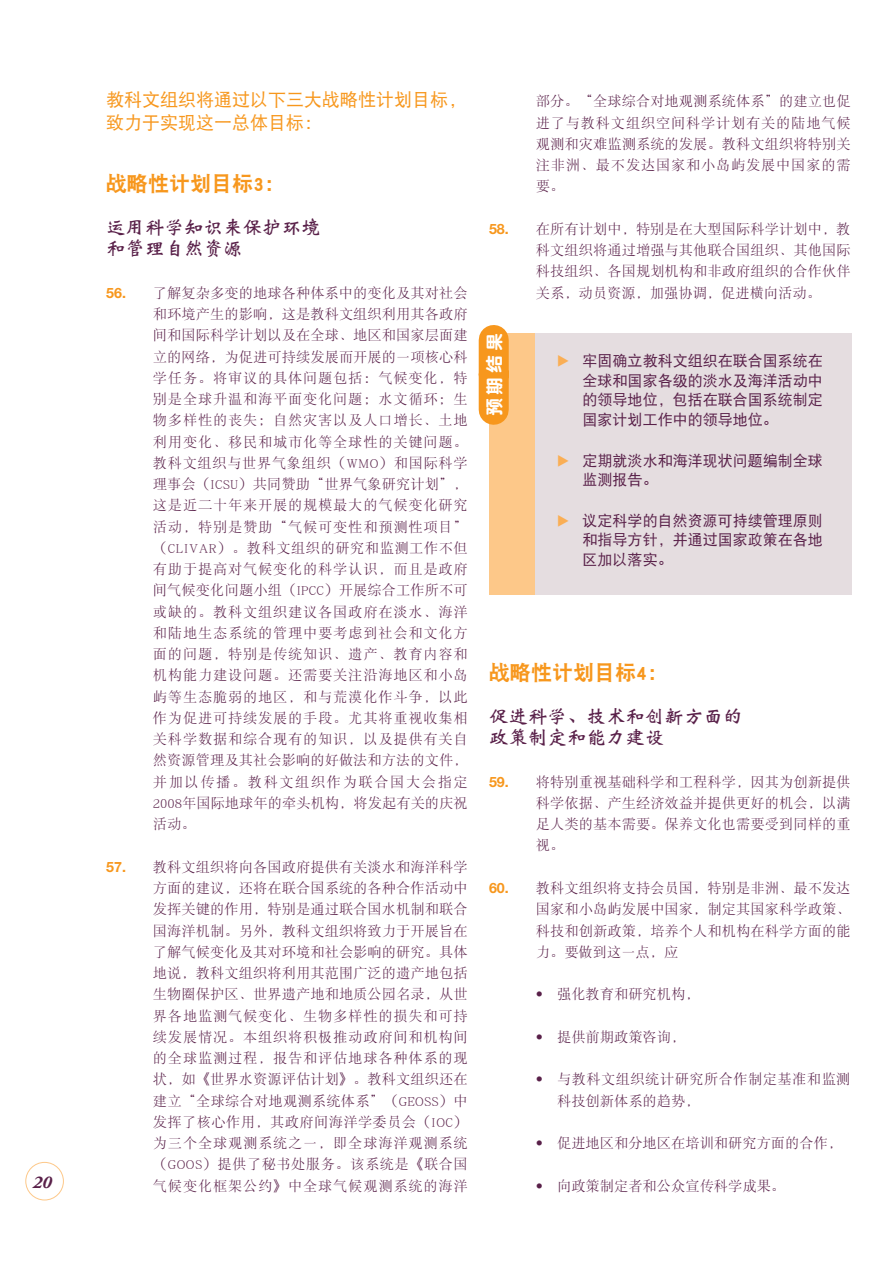
<style>
.page{position:relative;width:893px;height:1263px;background:#fff}
.page>*{position:absolute;margin:0;border:0;box-sizing:border-box;transform-origin:0 0}
.t1{font:21px "DFP Hei W9 G Bpc EUC H";color:#f7971d}
.t2{font:19.5px/21px "DFP Wei Bei W7 G Bpc EUC H";color:#592049}
.t3{font:18px/22.5px "DFP Hei W5 G Bpc EUC H";color:#f7971d}
.t4{font:18px "DFP Yuan W9 G Bpc EUC H";color:#fff}
.t5{font:italic 700 18px "Adobe Garamond";color:#592049}
.t6{font:15px/19.5px "DFP Hei W5 G Bpc EUC H";color:#592049;text-align:justify}
.t7{font:14.25px/21.3px "DFP Song W3 G Bpc EUC H";letter-spacing:.005em;color:#592049;text-align:justify}
.t8{font:14.25px/21.3px "DFP Song W3 G Bpc EUC H";letter-spacing:.03em;color:#592049}
.s1{font-family:"Helvetica Neue";font-weight:700;color:#f7971d}
.s2{font-family:"European Pi Three";color:#faae55}
.s3{font-family:"Helvetica Neue";font-weight:700}
</style>
<div class="page">
<div style="left:25px;top:1162px;width:39px;height:38px;border:1px solid #fdc889;border-radius:50%"></div>
<div style="left:489px;top:333px;width:47px;height:262px;background:#fdc889"></div>
<div style="left:536px;top:333px;width:315px;height:262px;background:#e5dde0"></div>
<div style="left:478px;top:340px;width:30px;height:70px;background:#f7971d"></div>
<p class="t5" style="left:33px;top:1175px;width:20px">20</p>
<p class="t3" style="left:106px;top:91px;width:361px">教科文组织将通过以下三大战略性计划目标，致力于实现这一总体目标：</p>
<h1 class="t1" style="left:106px;top:176px;width:180px">战略性计划目标3：</h1>
<h2 class="t2" style="left:106px;top:219px;width:216px">运用科学知识来保护环境和管理自然资源</h2>
<p class="t7" style="left:153px;top:284px;width:316px;text-indent:-47px"><span class="s1">56.</span> 了解复杂多变的地球各种体系中的变化及其对社会和环境产生的影响，这是教科文组织利用其各政府间和国际科学计划以及在全球、地区和国家层面建立的网络，为促进可持续发展而开展的一项核心科学任务。将审议的具体问题包括：气候变化，特别是全球升温和海平面变化问题；水文循环；生物多样性的丧失；自然灾害以及人口增长、土地利用变化、移民和城市化等全球性的关键问题。教科文组织与世界气象组织（WMO）和国际科学理事会（ICSU）共同赞助“世界气象研究计划”，这是近二十年来开展的规模最大的气候变化研究活动，特别是赞助“气候可变性和预测性项目”（CLIVAR）。教科文组织的研究和监测工作不但有助于提高对气候变化的科学认识，而且是政府间气候变化问题小组（IPCC）开展综合工作所不可或缺的。教科文组织建议各国政府在淡水、海洋和陆地生态系统的管理中要考虑到社会和文化方面的问题，特别是传统知识、遗产、教育内容和机构能力建设问题。还需要关注沿海地区和小岛屿等生态脆弱的地区，和与荒漠化作斗争，以此作为促进可持续发展的手段。尤其将重视收集相关科学数据和综合现有的知识，以及提供有关自然资源管理及其社会影响的好做法和方法的文件，并加以传播。教科文组织作为联合国大会指定2008年国际地球年的牵头机构，将发起有关的庆祝活动。</p>
<p class="t7" style="left:153px;top:858px;width:316px;text-indent:-47px"><span class="s1">57.</span> 教科文组织将向各国政府提供有关淡水和海洋科学方面的建议，还将在联合国系统的各种合作活动中发挥关键的作用，特别是通过联合国水机制和联合国海洋机制。另外，教科文组织将致力于开展旨在了解气候变化及其对环境和社会影响的研究。具体地说，教科文组织将利用其范围广泛的遗产地包括生物圈保护区、世界遗产地和地质公园名录，从世界各地监测气候变化、生物多样性的损失和可持续发展情况。本组织将积极推动政府间和机构间的全球监测过程，报告和评估地球各种体系的现状，如《世界水资源评估计划》。教科文组织还在建立“全球综合对地观测系统体系”（GEOSS）中发挥了核心作用，其政府间海洋学委员会（IOC）为三个全球观测系统之一，即全球海洋观测系统（GOOS）提供了秘书处服务。该系统是《联合国气候变化框架公约》中全球气候观测系统的海洋</p>
<p class="t7" style="left:536px;top:92px;width:316px">部分。“全球综合对地观测系统体系”的建立也促进了与教科文组织空间科学计划有关的陆地气候观测和灾难监测系统的发展。教科文组织将特别关注非洲、最不发达国家和小岛屿发展中国家的需要。</p>
<p class="t7" style="left:536px;top:220px;width:316px;text-indent:-47px"><span class="s1">58.</span> 在所有计划中，特别是在大型国际科学计划中，教科文组织将通过增强与其他联合国组织、其他国际科技组织、各国规划机构和非政府组织的合作伙伴关系，动员资源，加强协调，促进横向活动。</p>
<p class="t4" style="left:487px;top:416px;width:84px;rotate:-90deg">预期结果</p>
<p class="t6" style="left:582px;top:353px;width:241px;text-indent:-26px"><span class="s2">-</span> 牢固确立教科文组织在联合国系统在全球和国家各级的淡水及海洋活动中的领导地位，包括在联合国系统制定国家计划工作中的领导地位。</p>
<p class="t6" style="left:582px;top:452px;width:241px;text-indent:-26px"><span class="s2">-</span> 定期就淡水和海洋现状问题编制全球监测报告。</p>
<p class="t6" style="left:582px;top:512px;width:241px;text-indent:-26px"><span class="s2">-</span> 议定科学的自然资源可持续管理原则和指导方针，并通过国家政策在各地区加以落实。</p>
<h1 class="t1" style="left:489px;top:665px;width:180px">战略性计划目标4：</h1>
<h2 class="t2" style="left:489px;top:708px;width:255px">促进科学、技术和创新方面的政策制定和能力建设</h2>
<p class="t7" style="left:536px;top:773px;width:316px;text-indent:-47px"><span class="s1">59.</span> 将特别重视基础科学和工程科学，因其为创新提供科学依据、产生经济效益并提供更好的机会，以满足人类的基本需要。保养文化也需要受到同样的重视。</p>
<p class="t7" style="left:536px;top:879px;width:316px;text-indent:-47px"><span class="s1">60.</span> 教科文组织将支持会员国，特别是非洲、最不发达国家和小岛屿发展中国家，制定其国家科学政策、科技和创新政策，培养个人和机构在科学方面的能力。要做到这一点，应</p>
<p class="t7" style="left:536px;top:985px;width:165px"><span class="s3">•</span> 强化教育和研究机构，</p>
<p class="t7" style="left:536px;top:1028px;width:151px"><span class="s3">•</span> 提供前期政策咨询，</p>
<p class="t8" style="left:557px;top:1070px;width:294px;text-indent:-21px"><span class="s3">•</span> 与教科文组织统计研究所合作制定基准和监测科技创新体系的趋势，</p>
<p class="t7" style="left:536px;top:1134px;width:308px"><span class="s3">•</span> 促进地区和分地区在培训和研究方面的合作，</p>
<p class="t7" style="left:536px;top:1177px;width:251px"><span class="s3">•</span> 向政策制定者和公众宣传科学成果。</p>
</div>
